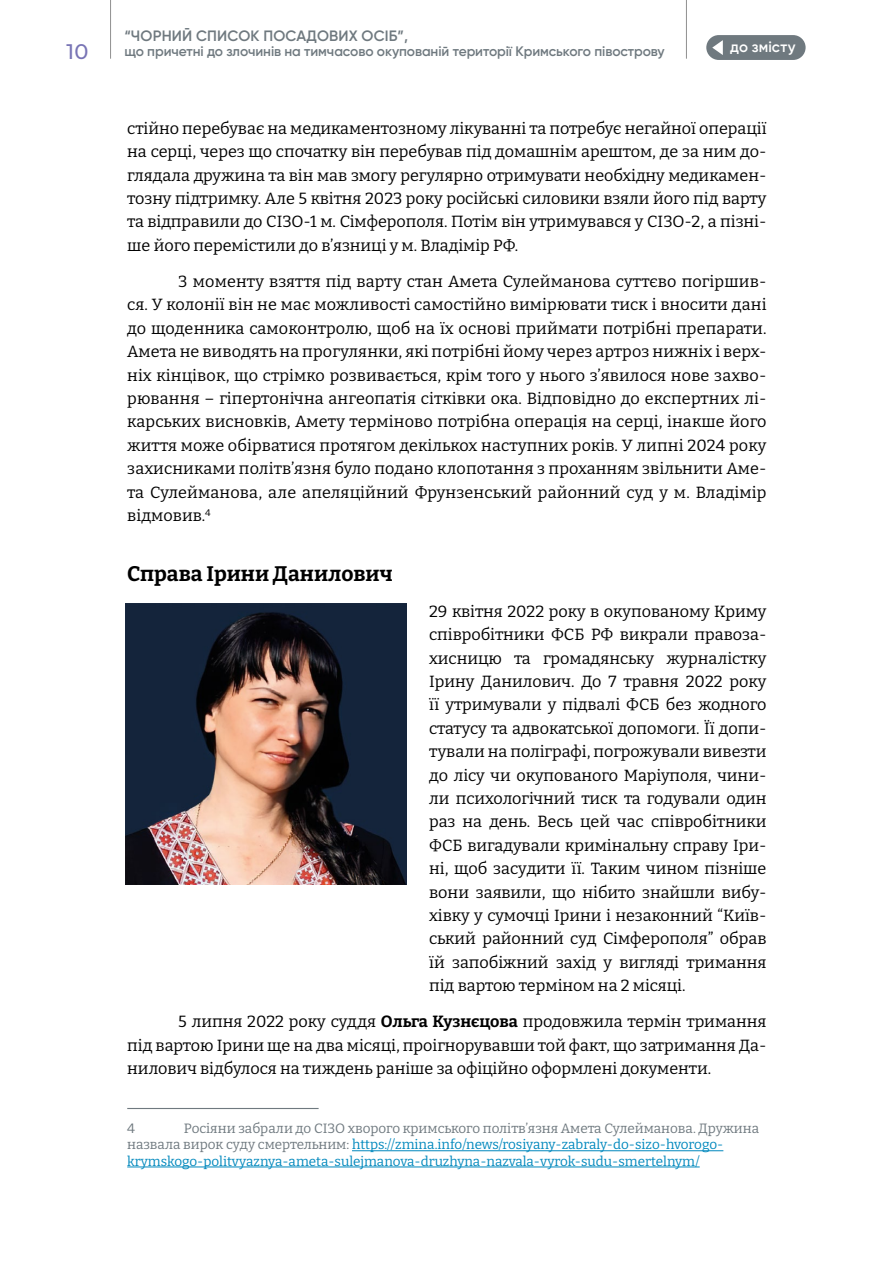
<style>
.page{position:relative;width:893px;height:1263px;background:#fff}
.page>*{position:absolute;margin:0;border:0;box-sizing:border-box;transform-origin:0 0}
.t1{font:700 21px "Bitter";color:#000}
.t2{font:500 21px "Montserrat";color:#7874b5}
.t3{font:16.2px/23.4px "Bitter";color:#000;text-align:justify}
.t4{font:600 15px "Gilroy";letter-spacing:.01em;color:#6f797f}
.t5{font:600 15px "Gilroy";letter-spacing:.01em;color:#fff}
.t6{font:600 13.8px "Gilroy";letter-spacing:-.005em;color:#6f797f}
.t7{font:13.5px/16.2px "Bitter";color:#0088bd}
.t8{font:13.5px "Bitter";color:#6f797f}
.s1{font-weight:700}
.s2{color:#6f797f}
</style>
<div class="page">
<hr style="left:110px;top:0;width:1px;height:59px;background:#909090">
<hr style="left:686px;top:0;width:1px;height:59px;background:#909090">
<div style="left:706px;top:35px;width:100px;height:25px;background:#6f797f;border-radius:12px"></div>
<svg style="left:712px;top:40px;width:11px;height:15px"></svg>
<hr style="left:127px;top:1108px;width:192px;height:1px;background:#6f797f">
<hr style="left:352px;top:1150px;width:371px;height:1px;background:#0088bd">
<hr style="left:127px;top:1166px;width:573px;height:1px;background:#0088bd">
<img style="left:126px;top:604px;width:280px;height:280px">
<p class="t4" style="left:124px;top:26px;width:285px">“ЧОРНИЙ СПИСОК ПОСАДОВИХ ОСІБ”,</p>
<p class="t2" style="left:67px;top:36px;width:23px">10</p>
<p class="t6" style="left:124px;top:43px;width:542px">що причетні до злочинів на тимчасово окупованій території Кримського півострову</p>
<p class="t5" style="left:730px;top:37px;width:67px">до змісту</p>
<p class="t3" style="left:127px;top:116px;width:641px">стійно перебуває на медикаментозному лікуванні та потребує негайної операції на серці, через що спочатку він перебував під домашнім арештом, де за ним до&shy;глядала дружина та він мав змогу регулярно отримувати необхідну медикамен&shy;тозну підтримку. Але 5 квітня 2023 року російські силовики взяли його під варту та відправили до СІЗО-1 м. Сімферополя. Потім він утримувався у СІЗО-2, а пізні&shy;ше його перемістили до в’язниці у м. Владімір РФ.</p>
<p class="t3" style="left:127px;top:269px;width:641px;text-indent:51px">З моменту взяття під варту стан Амета Сулейманова суттєво погіршив&shy;ся. У колонії він не має можливості самостійно вимірювати тиск і вносити дані до щоденника самоконтролю, щоб на їх основі приймати потрібні препарати.<br>Амета не виводять на прогулянки, які потрібні йому через артроз нижніх і верх&shy;ніх кінцівок, що стрімко розвивається, крім того у нього з’явилося нове захво&shy;рювання – гіпертонічна ангеопатія сітківки ока. Відповідно до експертних лі&shy;карських висновків, Амету терміново потрібна операція на серці, інакше його життя може обірватися протягом декількох наступних років. У липні 2024 року захисниками політв’язня було подано клопотання з проханням звільнити Аме&shy;та Сулейманова, але апеляційний Фрунзенський районний суд у м. Владімір відмовив.<sup>4</sup></p>
<p class="t1" style="left:127px;top:560px;width:267px">Справа Ірини Данилович</p>
<p class="t3" style="left:429px;top:599px;width:339px">29 квітня 2022 року в окупованому Криму співробітники ФСБ РФ викрали правоза&shy;хисницю та громадянську журналістку Ірину Данилович. До 7 травня 2022 року її утримували у підвалі ФСБ без жодного статусу та адвокатської допомоги. Її допи&shy;тували на поліграфі, погрожували вивезти до лісу чи окупованого Маріуполя, чини&shy;ли психологічний тиск та годували один раз на день. Весь цей час співробітники ФСБ вигадували кримінальну справу Іри&shy;ні, щоб засудити її. Таким чином пізніше вони заявили, що нібито знайшли вибу&shy;хівку у сумочці Ірини і незаконний “Київ&shy;ський районний суд Сімферополя” обрав їй запобіжний захід у вигляді тримання під вартою терміном на 2 місяці.</p>
<p class="t3" style="left:127px;top:1009px;width:641px;text-indent:51px">5 липня 2022 року суддя <span class="s1">Ольга Кузнєцова</span> продовжила термін тримання під вартою Ірини ще на два місяці, проігнорувавши той факт, що затримання Да&shy;нилович відбулося на тиждень раніше за офіційно оформлені документи.</p>
<p class="t7" style="left:127px;top:1120px;width:633px;text-indent:57px"><span class="s2">Росіяни забрали до СІЗО хворого кримського політв’язня Амета Сулейманова. Дружина назвала вирок суду смертельним:</span> https://zmina.info/news/rosiyany-zabraly-do-sizo-hvorogo&shy;krymskogo-politvyaznya-ameta-sulejmanova-druzhyna-nazvala-vyrok-sudu-smertelnym/</p>
<p class="t8" style="left:127px;top:1120px;width:9px">4</p>
</div>
